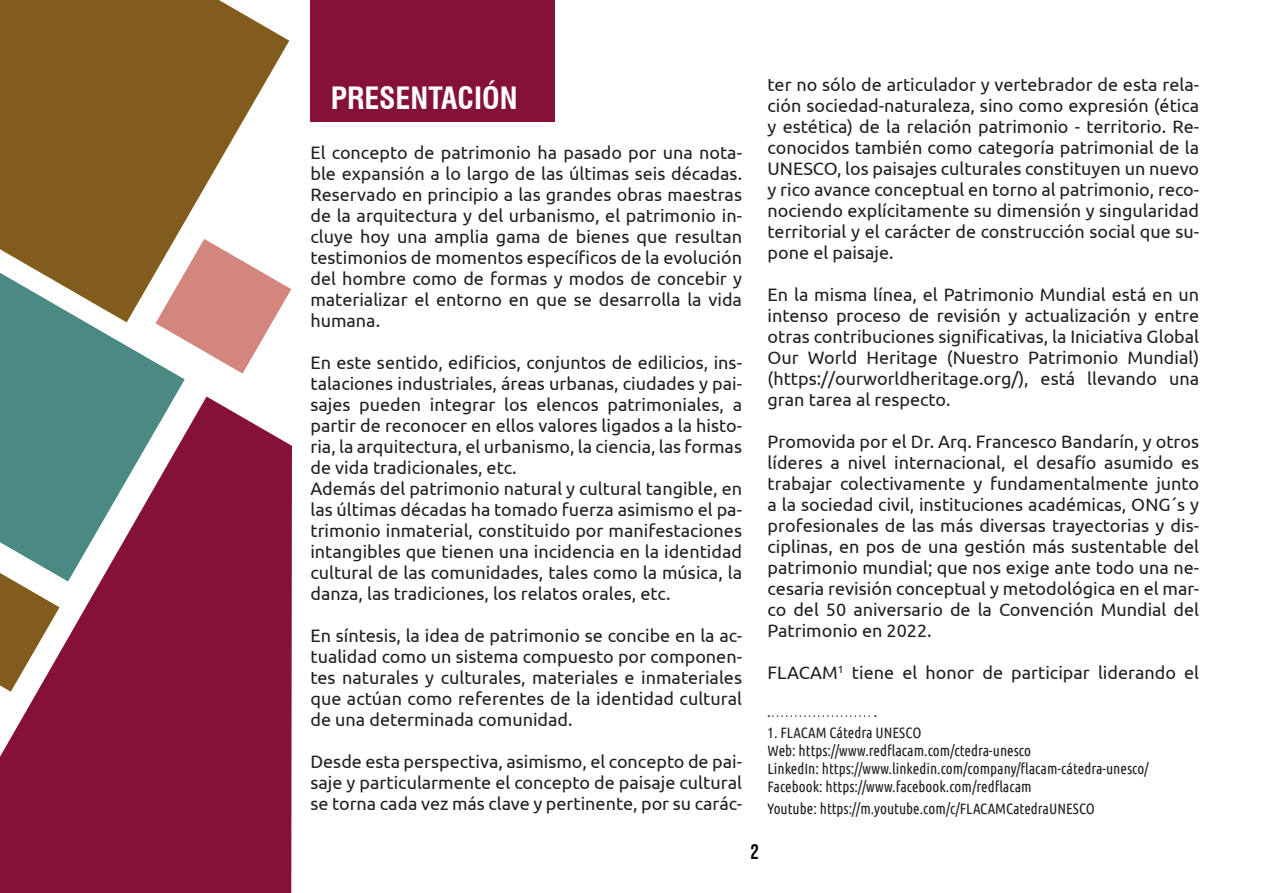
<style>
.page{position:relative;width:1263px;height:893px;background:#fff}
.page>*{position:absolute;margin:0;border:0;box-sizing:border-box;transform-origin:0 0}
.t1{font:700 condensed 30px "Swiss 721 BT";color:#fff}
.t2{font:21px "Bebas Neue";color:#000}
.t3{font:18px/21px "Ubuntu";color:#231f20;text-align:justify}
.t4{font:15px "Ubuntu Condensed";color:#231f20}
</style>
<div class="page">
<svg style="left:768px;top:715px;width:108px;height:2px"></svg>
<div style="left:310px;top:0;width:245px;height:121px;background:#851139"></div>
<svg style="left:0;top:0;width:289px;height:273px;fill:#815c1d"></svg>
<svg style="left:0;top:273px;width:185px;height:123px;fill:#4a8a82"></svg>
<svg style="left:155px;top:239px;width:136px;height:135px"></svg>
<svg style="left:0;top:396px;width:292px;height:497px;background:#883c56"></svg>
<p class="t1" style="left:331px;top:80px;width:188px">PRESENTACIÓN</p>
<p class="t3" style="left:310px;top:141px;width:433px">El concepto de patrimonio ha pasado por una nota&shy;ble expansión a lo largo de las últimas seis décadas.<br>Reservado en principio a las grandes obras maestras de la arquitectura y del urbanismo, el patrimonio in&shy;cluye hoy una amplia gama de bienes que resultan testimonios de momentos específicos de la evolución del hombre como de formas y modos de concebir y materializar el entorno en que se desarrolla la vida humana.</p>
<p class="t3" style="left:310px;top:351px;width:433px">En este sentido, edificios, conjuntos de edilicios, ins&shy;talaciones industriales, áreas urbanas, ciudades y pai&shy;sajes pueden integrar los elencos patrimoniales, a partir de reconocer en ellos valores ligados a la histo&shy;ria, la arquitectura, el urbanismo, la ciencia, las formas de vida tradicionales, etc.</p>
<p class="t3" style="left:310px;top:477px;width:433px">Además del patrimonio natural y cultural tangible, en las últimas décadas ha tomado fuerza asimismo el pa&shy;trimonio inmaterial, constituido por manifestaciones intangibles que tienen una incidencia en la identidad cultural de las comunidades, tales como la música, la danza, las tradiciones, los relatos orales, etc.</p>
<p class="t3" style="left:310px;top:624px;width:433px">En síntesis, la idea de patrimonio se concibe en la ac&shy;tualidad como un sistema compuesto por componen&shy;tes naturales y culturales, materiales e inmateriales que actúan como referentes de la identidad cultural de una determinada comunidad.</p>
<p class="t3" style="left:310px;top:750px;width:433px">Desde esta perspectiva, asimismo, el concepto de pai&shy;saje y particularmente el concepto de paisaje cultural se torna cada vez más clave y pertinente, por su carác-</p>
<p class="t3" style="left:767px;top:73px;width:433px">ter no sólo de articulador y vertebrador de esta rela&shy;ción sociedad-naturaleza, sino como expresión (ética y estética) de la relación patrimonio - territorio. Re&shy;conocidos también como categoría patrimonial de la UNESCO, los paisajes culturales constituyen un nuevo y rico avance conceptual en torno al patrimonio, reco&shy;nociendo explícitamente su dimensión y singularidad territorial y el carácter de construcción social que su&shy;pone el paisaje.</p>
<p class="t3" style="left:767px;top:283px;width:433px">En la misma línea, el Patrimonio Mundial está en un intenso proceso de revisión y actualización y entre otras contribuciones significativas, la Iniciativa Global Our World Heritage (Nuestro Patrimonio Mundial) (https://ourworldheritage.org/), está llevando una gran tarea al respecto.</p>
<p class="t3" style="left:767px;top:430px;width:433px">Promovida por el Dr. Arq. Francesco Bandarín, y otros líderes a nivel internacional, el desafío asumido es trabajar colectivamente y fundamentalmente junto a la sociedad civil, instituciones académicas, ONG´s y profesionales de las más diversas trayectorias y dis&shy;ciplinas, en pos de una gestión más sustentable del patrimonio mundial; que nos exige ante todo una ne&shy;cesaria revisión conceptual y metodológica en el mar&shy;co del 50 aniversario de la Convención Mundial del Patrimonio en 2022.</p>
<p class="t3" style="left:767px;top:661px;width:433px">FLACAM<sup>1</sup> tiene el honor de participar liderando el</p>
<p class="t4" style="left:767px;top:724px;width:155px">1. FLACAM Cátedra UNESCO</p>
<p class="t4" style="left:767px;top:742px;width:265px">Web: https://www.redflacam.com/ctedra-unesco</p>
<p class="t4" style="left:767px;top:760px;width:382px">LinkedIn: https://www.linkedin.com/company/flacam-cátedra-unesco/</p>
<p class="t4" style="left:767px;top:778px;width:266px">Facebook: https://www.facebook.com/redflacam</p>
<p class="t4" style="left:767px;top:799px;width:329px">Youtube: https://m.youtube.com/c/FLACAMCatedraUNESCO</p>
<p class="t2" style="left:750px;top:839px;width:10px">2</p>
</div>
